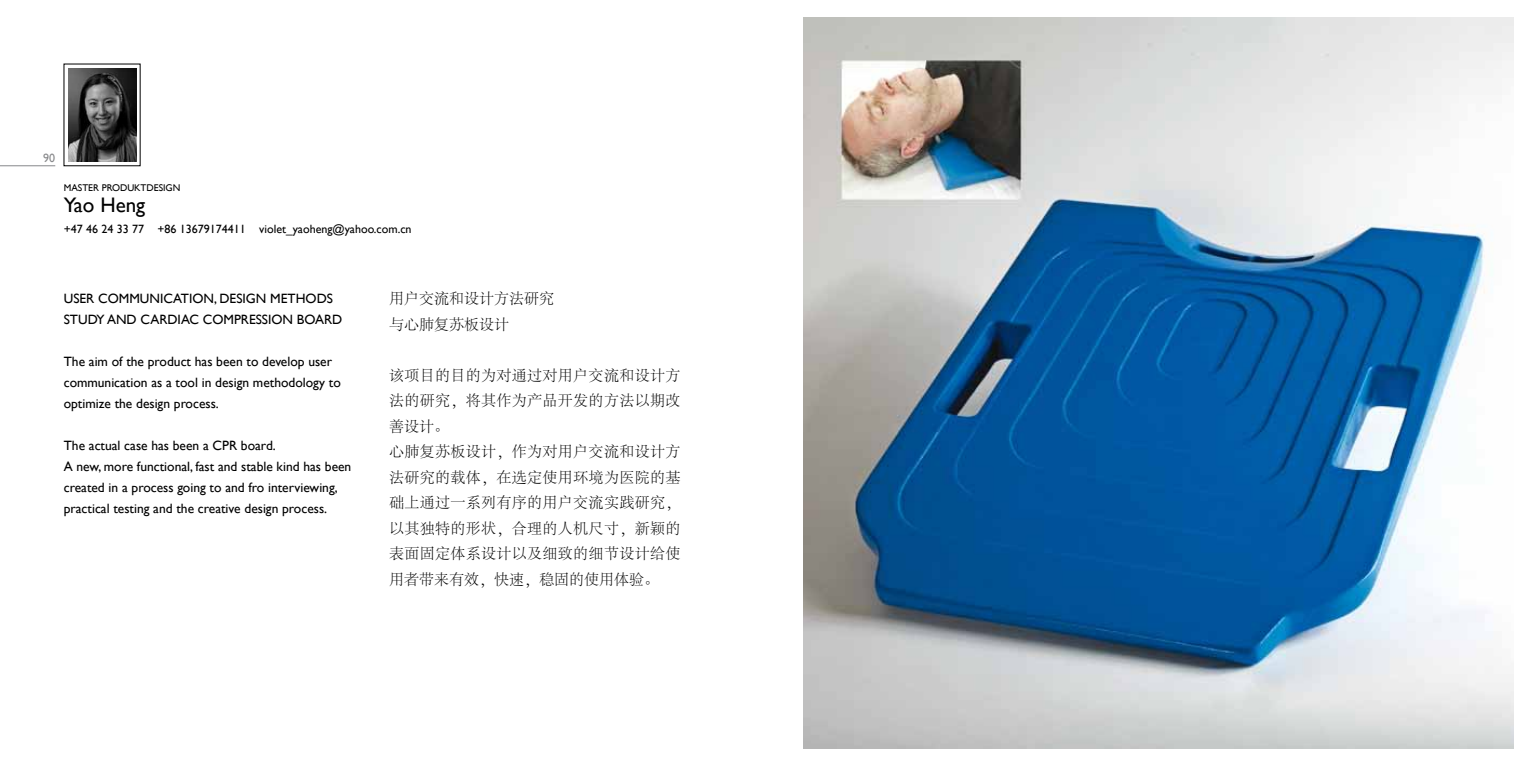
<style>
.page{position:relative;width:1531px;height:766px;background:#fff}
.page>*{position:absolute;margin:0;border:0;box-sizing:border-box;transform-origin:0 0}
.t1{font:21px "Gill Sans";color:#000}
.t2{font:300 15px/25.5px "Adobe Song Std";letter-spacing:.025em;color:#000}
.t3{font:300 15px/25.5px "Adobe Song Std";color:#000}
.t4{font:13.5px/21px "Gill Sans";color:#000}
.t5{font:12px "Gill Sans";color:#000}
.t6{font:12px "Gill Sans";color:#87888a}
.t7{font:9.75px "Gill Sans";color:#000}
</style>
<div class="page">
<img style="left:68px;top:68px;width:68px;height:94px">
<hr style="left:0;top:165px;width:55px;height:1px;background:#87888a">
<img style="left:804px;top:17px;width:710px;height:731px">
<p class="t6" style="left:43px;top:151px;width:14px">90</p>
<p class="t7" style="left:64px;top:182px;width:118px">MASTER PRODUKTDESIGN</p>
<h1 class="t1" style="left:64px;top:193px;width:83px">Yao Heng</h1>
<p class="t5" style="left:64px;top:222px;width:349px">+47 46 24 33 77 +86 13679174411 violet_yaoheng@yahoo.com.cn</p>
<p class="t4" style="left:64px;top:288px;width:280px">USER COMMUNICATION, DESIGN METHODS<br>STUDY AND CARDIAC COMPRESSION BOARD</p>
<p class="t4" style="left:64px;top:351px;width:279px">The aim of the product has been to develop user communication as a tool in design methodology to optimize the design process.</p>
<p class="t4" style="left:64px;top:435px;width:289px">The actual case has been a CPR board.<br>A new, more functional, fast and stable kind has been created in a process going to and fro interviewing, practical testing and the creative design process.</p>
<p class="t3" style="left:389px;top:286px;width:166px">用户交流和设计方法研究与心肺复苏板设计</p>
<p class="t2" style="left:389px;top:363px;width:293px">该项目的目的为对通过对用户交流和设计方法的研究，将其作为产品开发的方法以期改善设计。<br>心肺复苏板设计，作为对用户交流和设计方法研究的载体，在选定使用环境为医院的基础上通过一系列有序的用户交流实践研究，以其独特的形状，合理的人机尺寸，新颖的表面固定体系设计以及细致的细节设计给使用者带来有效，快速，稳固的使用体验。</p>
</div>
